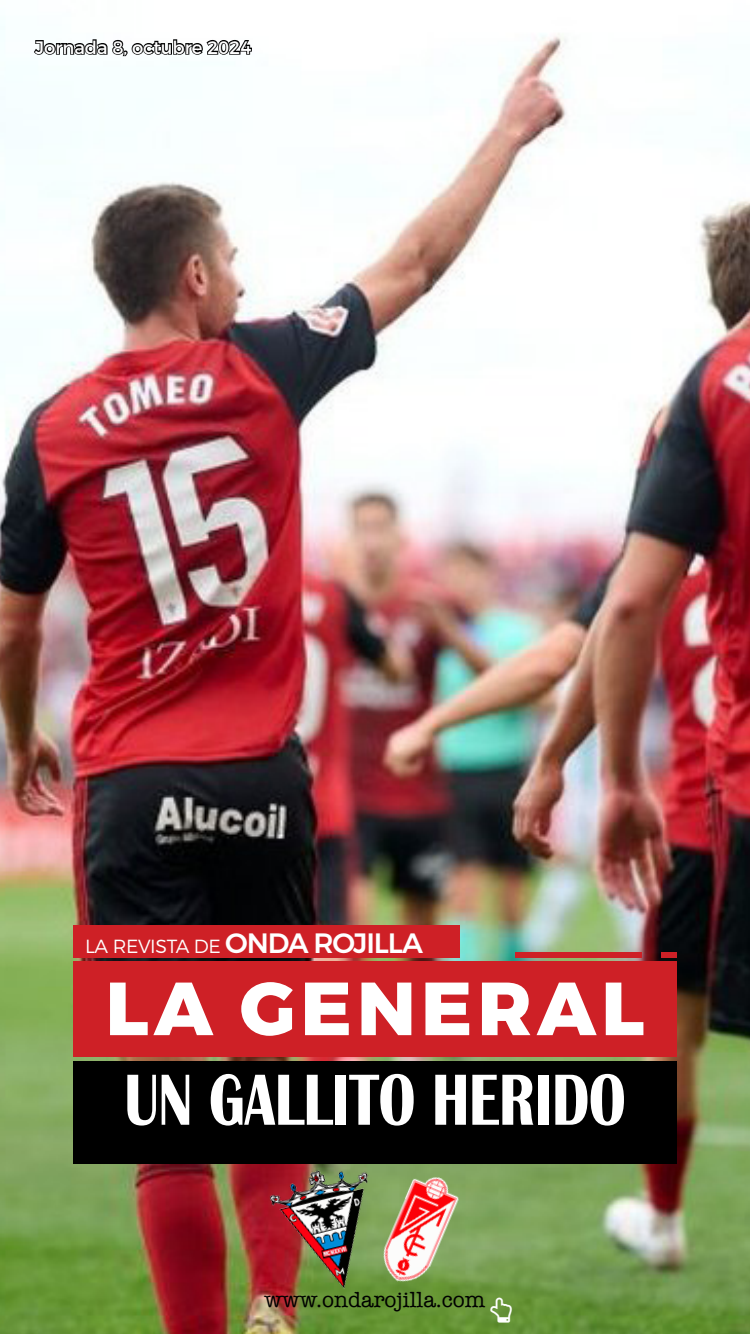
<style>
.page{position:relative;width:750px;height:1334px;background:#fff}
.page>*{position:absolute;margin:0;border:0;box-sizing:border-box;transform-origin:0 0}
.t1{font:700 75px "Britannic";color:#fff;scale:.75 1}
.t2{font:800 75px "Montserrat";letter-spacing:.07em;color:#fff}
.t3{font:22px "American Typewriter";color:#000}
.t4{font:300 19px "Montserrat";letter-spacing:-.02em;color:#fff}
.t5{font:18px "Montserrat";color:#fff}
.s1{font-weight:500;font-size:28px}
</style>
<div class="page">
<img style="left:0;top:26px;width:750px;height:1308px">
<svg style="left:33px;top:38px;width:220px;height:19px"></svg>
<div style="left:515px;top:953px;width:127px;height:5px;background:#ce2026"></div>
<div style="left:662px;top:953px;width:15px;height:5px;background:#ce2026"></div>
<div style="left:73px;top:1061px;width:604px;height:103px;background:#000"></div>
<div style="left:73px;top:926px;width:386px;height:32px;background:#ce2026"></div>
<div style="left:73px;top:962px;width:604px;height:95px;background:#ce2026"></div>
<img style="left:258px;top:1164px;width:82px;height:140px">
<img style="left:340px;top:1164px;width:157px;height:145px">
<svg style="left:491px;top:1298px;width:21px;height:25px"></svg>
<p class="t5" style="left:35px;top:36px;width:218px">Jornada 8, octubre 2024</p>
<p class="t4" style="left:85px;top:935px;width:339px">LA REVISTA DE <span class="s1">ONDA ROJILLA</span></p>
<h1 class="t2" style="left:106px;top:962px;width:540px">LA GENERAL</h1>
<h1 class="t1" style="left:125px;top:1058px;width:670px">UN GALLITO HERIDO</h1>
<p class="t3" style="left:265px;top:1287px;width:222px">www.ondarojilla.com</p>
</div>
